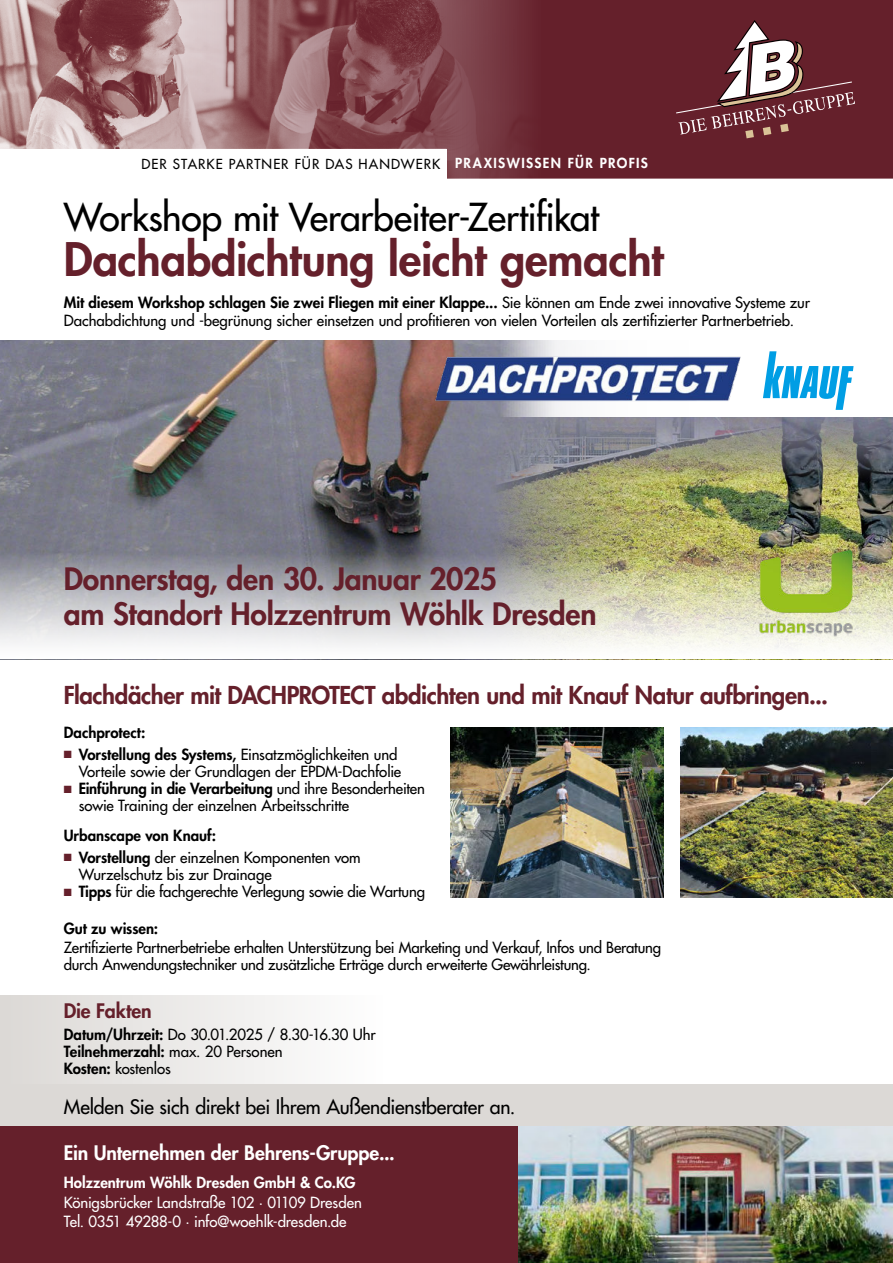
<style>
.page{position:relative;width:893px;height:1263px;background:#fff}
.page>*{position:absolute;margin:0;border:0;box-sizing:border-box;transform-origin:0 0}
.t1{font:800 45px "Futura LT Pro";letter-spacing:-.005em;color:#65202b}
.t2{font:500 37.5px "Futura LT Pro";letter-spacing:-.02em;color:#000}
.t3{font:800 30px/34.5px "Futura LT Pro";letter-spacing:-.01em;color:#65202b}
.t4{font:800 24px "Futura LT Pro";letter-spacing:-.015em;color:#65202b}
.t5{font:500 19.5px "Futura LT Pro";letter-spacing:-.01em;color:#000}
.t6{font:800 19.5px "Futura LT Pro";letter-spacing:-.005em;color:#fff}
.t7{font:800 19.5px "Futura LT Pro";letter-spacing:-.01em;color:#65202b}
.t8{font:500 15px/17.2px "Futura LT Pro";letter-spacing:-.01em;color:#000}
.t9{font:500 15px/19.5px "Futura LT Pro";letter-spacing:-.01em;color:#fff}
.t10{font:800 15px "Futura LT Pro";color:#000}
.t11{font:800 15px "Futura LT Pro";color:#fff}
.t12{font:500 13.5px "Futura LT Pro";letter-spacing:.075em;color:#000}
.s1{font-weight:800;color:#fff}
.s2{font-weight:800}
.s3{color:#65202b}
</style>
<div class="page">
<div style="left:0;top:1084px;width:893px;height:43px;background:#dcd9d6"></div>
<div style="left:540px;top:0;width:353px;height:179px;background:#65202b"></div>
<img style="left:0;top:0;width:540px;height:179px">
<div style="left:0;top:149px;width:446px;height:32px;background:#fff"></div>
<svg style="left:676px;top:20px;width:179px;height:118px;background:#7c474e"></svg>
<div style="left:0;top:1127px;width:893px;height:136px;background:#65202b"></div>
<img style="left:519px;top:1127px;width:374px;height:136px">
<div style="left:0;top:995px;width:383px;height:89px;background:linear-gradient(to right,#dbd8d5,#fefefe)"></div>
<img style="left:0;top:340px;width:497px;height:213px">
<img style="left:680px;top:727px;width:213px;height:170px">
<img style="left:451px;top:727px;width:212px;height:170px">
<img style="left:489px;top:404px;width:404px;height:149px">
<div style="left:497px;top:340px;width:396px;height:77px;background:#fff"></div>
<img style="left:429px;top:353px;width:312px;height:51px">
<svg style="left:763px;top:351px;width:90px;height:59px"></svg>
<svg style="left:0;top:553px;width:893px;height:96px;background:#c5c4be"></svg>
<img style="left:755px;top:544px;width:111px;height:97px">
<p class="t12" style="left:142px;top:156px;width:508px">DER STARKE PARTNER FÜR DAS HANDWERK <span class="s1">PRAXISWISSEN FÜR PROFIS</span></p>
<h2 class="t2" style="left:64px;top:195px;width:537px">Workshop mit Verarbeiter-Zertifikat</h2>
<h1 class="t1" style="left:64px;top:231px;width:601px">Dachabdichtung leicht gemacht</h1>
<p class="t8" style="left:64px;top:294px;width:748px;line-height:18px"><span class="s2">Mit diesem Workshop schlagen Sie zwei Fliegen mit einer Klappe...</span> Sie können am Ende zwei innovative Systeme zur<br>Dachabdichtung und -begrünung sicher einsetzen und profitieren von vielen Vorteilen als zertifizierter Partnerbetrieb.</p>
<h3 class="t3" style="left:64px;top:562px;width:534px">Donnerstag, den 30. Januar 2025<br>am Standort Holzzentrum Wöhlk Dresden</h3>
<h3 class="t4" style="left:64px;top:681px;width:766px">Flachdächer mit DACHPROTECT abdichten und mit Knauf Natur aufbringen...</h3>
<p class="t10" style="left:64px;top:723px;width:83px">Dachprotect:</p>
<p class="t8" style="left:64px;top:746px;width:339px;text-align:right"><span class="s3">■</span> <span class="s2">Vorstellung des Systems,</span> Einsatzmöglichkeiten und<br>Vorteile sowie der Grundlagen der EPDM-Dachfolie</p>
<p class="t8" style="left:79px;top:780px;width:348px;text-indent:-15px"><span class="s3">■</span> <span class="s2">Einführung in die Verarbeitung</span> und ihre Besonderheiten sowie Training der einzelnen Arbeitsschritte</p>
<p class="t10" style="left:64px;top:826px;width:154px">Urbanscape von Knauf:</p>
<p class="t8" style="left:79px;top:849px;width:284px;text-indent:-15px"><span class="s3">■</span> <span class="s2">Vorstellung</span> der einzelnen Komponenten vom<br>Wurzelschutz bis zur Drainage</p>
<p class="t8" style="left:64px;top:883px;width:363px"><span class="s3">■</span> <span class="s2">Tipps</span> für die fachgerechte Verlegung sowie die Wartung</p>
<p class="t10" style="left:64px;top:919px;width:96px">Gut zu wissen:</p>
<p class="t8" style="left:64px;top:939px;width:599px">Zertifizierte Partnerbetriebe erhalten Unterstützung bei Marketing und Verkauf, Infos und Beratung durch Anwendungstechniker und zusätzliche Erträge durch erweiterte Gewährleistung.</p>
<h3 class="t7" style="left:64px;top:999px;width:90px">Die Fakten</h3>
<p class="t8" style="left:64px;top:1026px;width:313px"><span class="s2">Datum/Uhrzeit:</span> Do 30.01.2025 / 8.30-16.30 Uhr<br><span class="s2">Teilnehmerzahl:</span> max. 20 Personen<br><span class="s2">Kosten:</span> kostenlos</p>
<h3 class="t5" style="left:64px;top:1095px;width:453px">Melden Sie sich direkt bei Ihrem Außendienstberater an.</h3>
<h3 class="t6" style="left:64px;top:1141px;width:333px">Ein Unternehmen der Behrens-Gruppe...</h3>
<p class="t11" style="left:64px;top:1173px;width:293px">Holzzentrum Wöhlk Dresden GmbH &amp; Co.KG</p>
<p class="t9" style="left:64px;top:1192px;width:300px">Königsbrücker Landstraße 102 · 01109 Dresden<br>Tel. 0351 49288-0 · info@woehlk-dresden.de</p>
</div>
